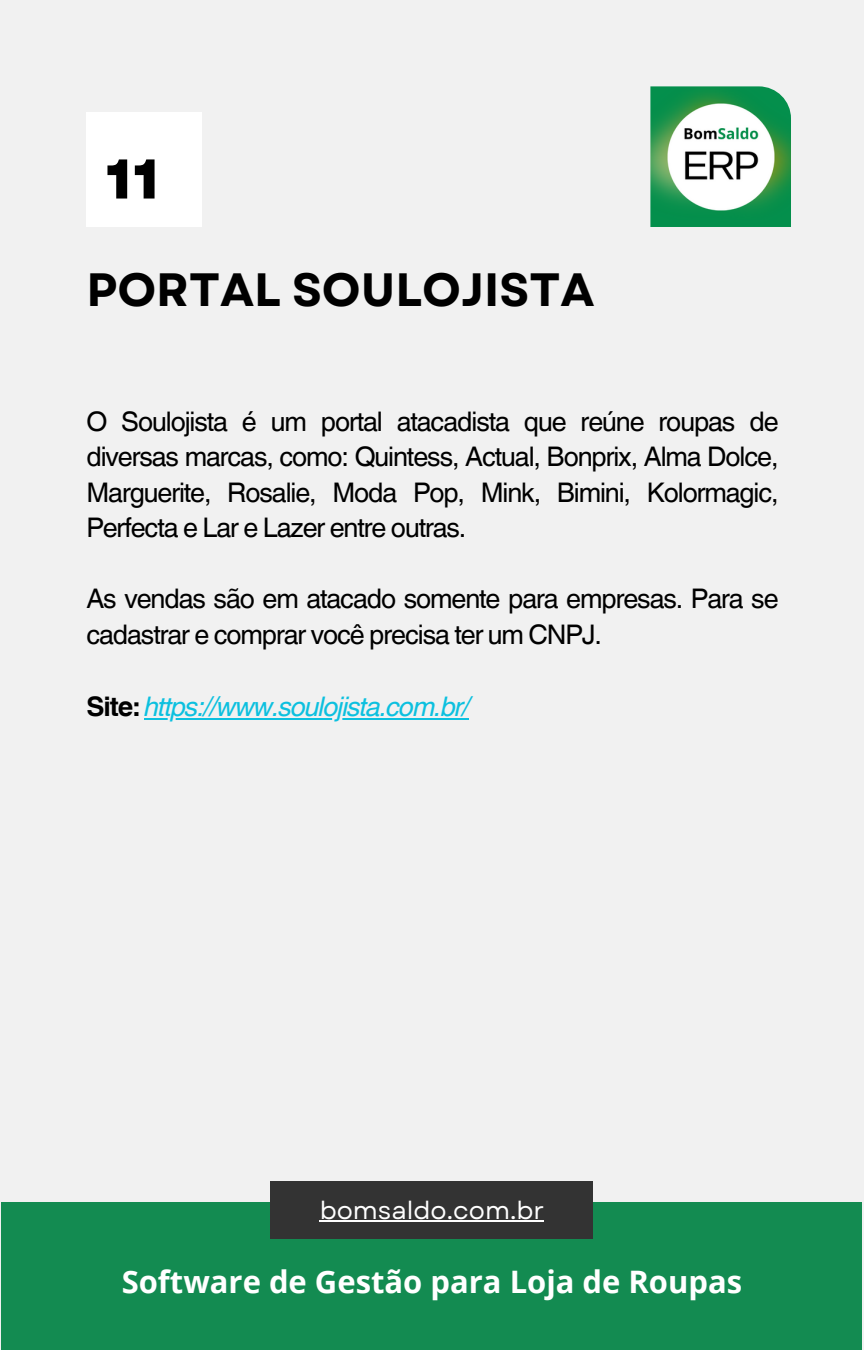
<style>
.page{position:relative;width:864px;height:1350px;background:#f1f1f1}
.page>*{position:absolute;margin:0;border:0;box-sizing:border-box;transform-origin:0 0}
.t1{font:800 55.8px "Garet";color:#000}
.t2{font:700 46.57px "Garet";color:#000}
.t3{font:700 31.05px "Open Sans";color:#fff}
.t4{font:27px/35.6px "Helvetica World";letter-spacing:-.04em;color:#000;text-align:justify}
.t5{font:italic 27px "Helvetica World";letter-spacing:-.04em;color:#0cc0df}
.t6{font:24.75px "Garet";color:#fff}
.s1{font-weight:700;font-style:normal;color:#000}
</style>
<div class="page">
<div style="left:86px;top:112px;width:115px;height:115px;background:#fff"></div>
<div style="left:2px;top:1203px;width:860px;height:147px;background:#138b51"></div>
<div style="left:271px;top:1182px;width:322px;height:57px;background:#333"></div>
<hr style="left:320px;top:1220px;width:224px;height:2px;background:#fff">
<img style="left:650px;top:86px;width:141px;height:141px">
<hr style="left:144px;top:718px;width:325px;height:2px;background:#0cc0df">
<h1 class="t1" style="left:106px;top:139px;width:54px">11</h1>
<h2 class="t2" style="left:86px;top:256px;width:510px">PORTAL SOULOJISTA</h2>
<p class="t4" style="left:86px;top:404px;width:694px">O Soulojista é um portal atacadista que reúne roupas de diversas marcas, como: Quintess, Actual, Bonprix, Alma Dolce, Marguerite, Rosalie, Moda Pop, Mink, Bimini, Kolormagic, Perfecta e Lar e Lazer entre outras.</p>
<p class="t4" style="left:86px;top:581px;width:694px">As vendas são em atacado somente para empresas. Para se cadastrar e comprar você precisa ter um CNPJ.</p>
<p class="t5" style="left:86px;top:685px;width:385px"><span class="s1">Site:</span> https://www.soulojista.com.br/</p>
<p class="t6" style="left:320px;top:1192px;width:226px">bomsaldo.com.br</p>
<p class="t3" style="left:122px;top:1259px;width:622px">Software de Gestão para Loja de Roupas</p>
</div>
